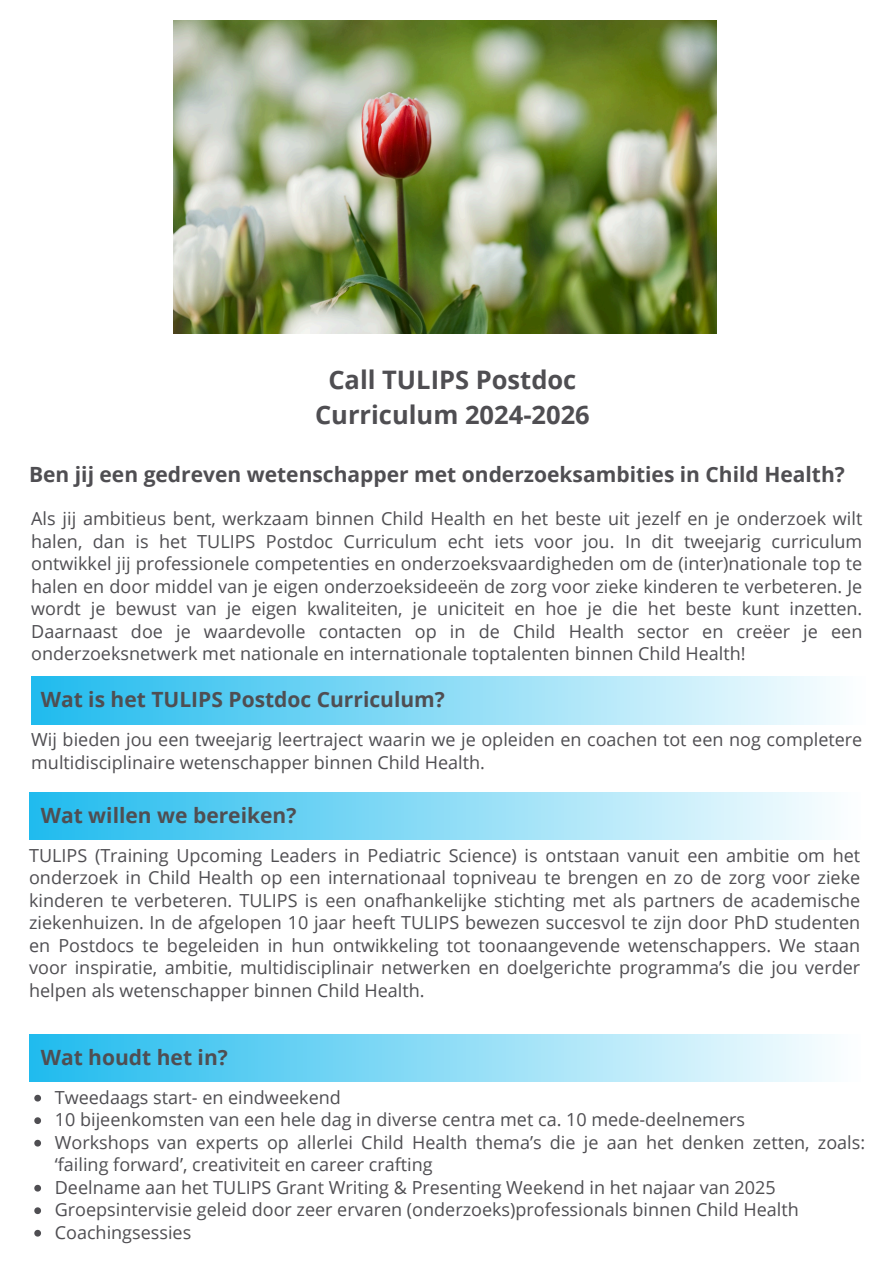
<style>
.page{position:relative;width:894px;height:1264px;background:#fff}
.page>*{position:absolute;margin:0;border:0;box-sizing:border-box;transform-origin:0 0}
.t1{font:700 25.5px/34.8px "Open Sans";color:#4f4e52;text-align:center}
.t2{font:700 21px "Open Sans";color:#4f4e52}
.t3{font:18px/22.5px "Open Sans";color:#4f4e52;text-align:justify}
</style>
<div class="page">
<div style="left:31px;top:677px;width:833px;height:47px;background:linear-gradient(to right,#1fbbee,#fdfeff)"></div>
<div style="left:29px;top:792px;width:831px;height:47px;background:linear-gradient(to right,#1fbbee,#fdfeff)"></div>
<div style="left:29px;top:1034px;width:831px;height:47px;background:linear-gradient(to right,#1fbbee,#fdfeff)"></div>
<img style="left:173px;top:21px;width:543px;height:313px">
<svg style="left:34px;top:1094px;width:7px;height:7px"></svg>
<svg style="left:34px;top:1117px;width:7px;height:6px"></svg>
<svg style="left:34px;top:1139px;width:7px;height:7px"></svg>
<svg style="left:34px;top:1184px;width:7px;height:7px"></svg>
<svg style="left:34px;top:1207px;width:7px;height:6px"></svg>
<svg style="left:34px;top:1229px;width:7px;height:7px"></svg>
<h1 class="t1" style="left:315px;top:361px;width:276px">Call TULIPS Postdoc<br>Curriculum 2024-2026</h1>
<p class="t2" style="left:29px;top:460px;width:817px">Ben jij een gedreven wetenschapper met onderzoeksambities in Child Health?</p>
<p class="t3" style="left:31px;top:506px;width:832px">Als jij ambitieus bent, werkzaam binnen Child Health en het beste uit jezelf en je onderzoek wilt halen, dan is het TULIPS Postdoc Curriculum echt iets voor jou. In dit tweejarig curriculum ontwikkel jij professionele competenties en onderzoeksvaardigheden om de (inter)nationale top te halen en door middel van je eigen onderzoeksideeën de zorg voor zieke kinderen te verbeteren. Je wordt je bewust van je eigen kwaliteiten, je uniciteit en hoe je die het beste kunt inzetten.<br>Daarnaast doe je waardevolle contacten op in de Child Health sector en creëer je een onderzoeksnetwerk met nationale en internationale toptalenten binnen Child Health!</p>
<p class="t2" style="left:41px;top:684px;width:405px">Wat is het TULIPS Postdoc Curriculum?</p>
<p class="t3" style="left:31px;top:728px;width:832px">Wij bieden jou een tweejarig leertraject waarin we je opleiden en coachen tot een nog completere multidisciplinaire wetenschapper binnen Child Health.</p>
<p class="t2" style="left:41px;top:800px;width:257px">Wat willen we bereiken?</p>
<p class="t3" style="left:29px;top:843px;width:832px">TULIPS (Training Upcoming Leaders in Pediatric Science) is ontstaan vanuit een ambitie om het onderzoek in Child Health op een internationaal topniveau te brengen en zo de zorg voor zieke kinderen te verbeteren. TULIPS is een onafhankelijke stichting met als partners de academische ziekenhuizen. In de afgelopen 10 jaar heeft TULIPS bewezen succesvol te zijn door PhD studenten en Postdocs te begeleiden in hun ontwikkeling tot toonaangevende wetenschappers. We staan voor inspiratie, ambitie, multidisciplinair netwerken en doelgerichte programma’s die jou verder helpen als wetenschapper binnen Child Health.</p>
<p class="t2" style="left:41px;top:1042px;width:188px">Wat houdt het in?</p>
<p class="t3" style="left:55px;top:1085px;width:811px;text-align:left">Tweedaags start- en eindweekend<br>10 bijeenkomsten van een hele dag in diverse centra met ca. 10 mede-deelnemers<br>Workshops van experts op allerlei Child Health thema’s die je aan het denken zetten, zoals: ‘failing forward’, creativiteit en career crafting<br>Deelname aan het TULIPS Grant Writing &amp; Presenting Weekend in het najaar van 2025<br>Groepsintervisie geleid door zeer ervaren (onderzoeks)professionals binnen Child Health Coachingsessies</p>
</div>
